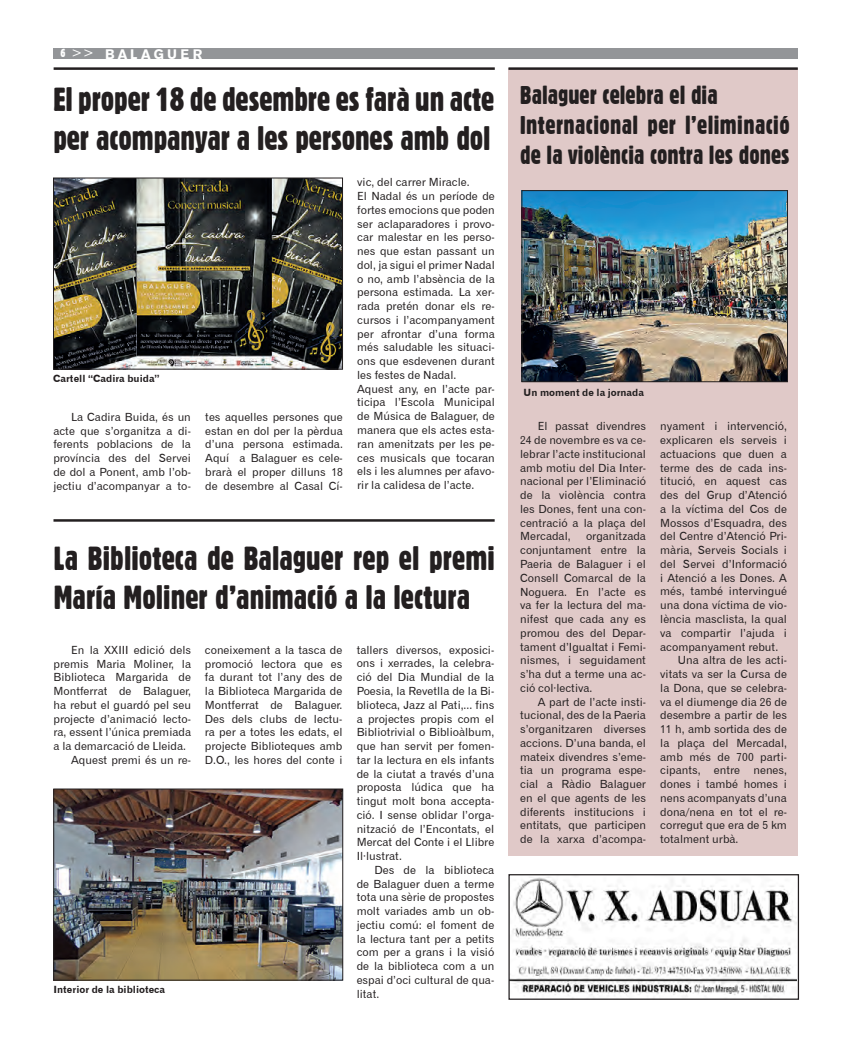
<style>
.page{position:relative;width:851px;height:1053px;background:#fff}
.page>*{position:absolute;margin:0;border:0;box-sizing:border-box;transform-origin:0 0}
.t1{font:32.5px/39px "Gothic 821 Condensed BT";color:#231f20}
.t2{font:25px/30px "Gothic 821 Condensed BT";color:#231f20}
.t3{font:13.75px "Gothic 725 BT Black A";letter-spacing:.25em;color:#fff}
.t4{font:11.25px/13.8px "Gothic 720 BT Roman B";color:#231f20;text-align:justify}
.t5{font:10px "Gothic 720 BT Bold B";color:#231f20}
.s1{font-family:"Gothic 821 Condensed BT";font-size:11.25px}
.s2{font-family:"Gothic 720 BT Roman B"}
</style>
<div class="page">
<div style="left:53px;top:48px;width:744px;height:10px;background:#939598"></div>
<hr style="left:54px;top:67px;width:440px;height:3px;background:#231f20">
<img style="left:55px;top:180px;width:285px;height:187px">
<div style="left:53px;top:178px;width:289px;height:191px;border:1px solid #231f20"></div>
<div style="left:508px;top:68px;width:289px;height:787px;background:#e0c9c8"></div>
<hr style="left:508px;top:67px;width:289px;height:3px;background:#231f20">
<hr style="left:53px;top:519px;width:441px;height:2px;background:#231f20">
<img style="left:523px;top:192px;width:262px;height:188px">
<div style="left:521px;top:190px;width:266px;height:192px;border:1px solid #231f20"></div>
<img style="left:56px;top:790px;width:285px;height:188px">
<div style="left:54px;top:788px;width:289px;height:192px;border:1px solid #231f20"></div>
<img style="left:510px;top:877px;width:286px;height:120px">
<div style="left:508px;top:874px;width:290px;height:125px;border:1px solid #231f20"></div>
<p class="t3" style="left:61px;top:45px;width:143px"><span class="s1">6</span> <span class="s2">&gt;&gt;</span> BALAGUER</p>
<p class="t1" style="left:53px;top:79px;width:442px">El proper 18 de desembre es farà un acte per acompanyar a les persones amb dol</p>
<p class="t5" style="left:53px;top:373px;width:108px">Cartell “Cadira buida”</p>
<p class="t4" style="left:53px;top:410px;width:139px;text-indent:18px">La Cadira Buida, és un acte que s’organitza a di&shy;ferents poblacions de la província des del Servei de dol a Ponent, amb l’ob&shy;jectiu d’acompanyar a to-</p>
<p class="t4" style="left:205px;top:410px;width:139px">tes aquelles persones que estan en dol per la pèrdua d’una persona estimada.<br>Aquí a Balaguer es cele&shy;brarà el proper dilluns 18 de desembre al Casal Cí-</p>
<p class="t4" style="left:357px;top:175px;width:114px">vic, del carrer Miracle.</p>
<p class="t4" style="left:357px;top:189px;width:139px">El Nadal és un període de fortes emocions que poden ser aclaparadores i provo&shy;car malestar en les perso&shy;nes que estan passant un dol, ja sigui el primer Nadal o no, amb l’absència de la persona estimada. La xer&shy;rada pretén donar els re&shy;cursos i l’acompanyament per afrontar d’una forma més saludable les situaci&shy;ons que esdevenen durant les festes de Nadal.</p>
<p class="t4" style="left:357px;top:382px;width:139px">Aquest any, en l’acte par&shy;ticipa l’Escola Municipal de Música de Balaguer, de manera que els actes esta&shy;ran amenitzats per les pe&shy;ces musicals que tocaran els i les alumnes per afavo&shy;rir la calidesa de l’acte.</p>
<p class="t1" style="left:54px;top:538px;width:442px">La Biblioteca de Balaguer rep el premi<br>María Moliner d’animació a la lectura</p>
<p class="t4" style="left:53px;top:642px;width:139px;text-indent:18px">En la XXIII edició dels premis Maria Moliner, la Biblioteca Margarida de Montferrat de Balaguer, ha rebut el guardó pel seu projecte d’animació lecto&shy;ra, essent l’única premiada a la demarcació de Lleida.</p>
<p class="t4" style="left:71px;top:752px;width:121px">Aquest premi és un re-</p>
<p class="t5" style="left:54px;top:983px;width:113px">Interior de la biblioteca</p>
<p class="t4" style="left:205px;top:642px;width:139px">coneixement a la tasca de promoció lectora que es fa durant tot l’any des de la Biblioteca Margarida de Montferrat de Balaguer.<br>Des dels clubs de lectu&shy;ra per a totes les edats, el projecte Biblioteques amb D.O., les hores del conte i</p>
<p class="t4" style="left:356px;top:642px;width:139px">tallers diversos, exposici&shy;ons i xerrades, la celebra&shy;ció del Dia Mundial de la Poesia, la Revetlla de la Bi&shy;blioteca, Jazz al Pati,... fins a projectes propis com el Bibliotrivial o Biblioàlbum, que han servit per fomen&shy;tar la lectura en els infants de la ciutat a través d’una proposta lúdica que ha tingut molt bona accepta&shy;ció. I sense oblidar l’orga&shy;nització de l’Encontats, el Mercat del Conte i el Llibre Il·lustrat.</p>
<p class="t4" style="left:356px;top:862px;width:139px;text-indent:18px">Des de la biblioteca de Balaguer duen a terme tota una sèrie de propostes molt variades amb un ob&shy;jectiu comú: el foment de la lectura tant per a petits com per a grans i la visió de la biblioteca com a un espai d’oci cultural de qua&shy;litat.</p>
<p class="t2" style="left:520px;top:80px;width:199px">Balaguer celebra el dia</p>
<p class="t2" style="left:520px;top:110px;width:271px">Internacional per l’eliminació de la violència contra les dones</p>
<p class="t5" style="left:523px;top:386px;width:122px">Un moment de la jornada</p>
<p class="t4" style="left:520px;top:419px;width:127px;text-indent:18px">El passat divendres 24 de novembre es va ce&shy;lebrar l’acte institucional amb motiu del Dia Inter&shy;nacional per l’Eliminació de la violència contra les Dones, fent una con&shy;centració a la plaça del Mercadal,</p>
<p class="t4" style="left:520px;top:529px;width:127px;text-indent:66px">organitzada conjuntament entre la Paeria de Balaguer i el Consell Comarcal de la Noguera. En l’acte es va fer la lectura del ma&shy;nifest que cada any es promou des del Depar&shy;tament d’Igualtat i Femi&shy;nismes, i seguidament s’ha dut a terme una ac&shy;ció col·lectiva.</p>
<p class="t4" style="left:520px;top:694px;width:127px;text-indent:18px">A part de l’acte insti&shy;tucional, des de la Paeria s’organitzaren diverses accions. D’una banda, el mateix divendres s’eme&shy;tia un programa espe&shy;cial a Ràdio Balaguer en el que agents de les diferents institucions i entitats, que participen de la xarxa d’acompa-</p>
<p class="t4" style="left:660px;top:419px;width:128px">nyament i intervenció, explicaren els serveis i actuacions que duen a terme des de cada ins&shy;titució, en aquest cas des del Grup d’Atenció a la víctima del Cos de Mossos d’Esquadra, des del Centre d’Atenció Pri&shy;mària, Serveis Socials i del Servei d’Informació i Atenció a les Dones. A més, també intervingué una dona víctima de vio&shy;lència masclista, la qual va compartir l’ajuda i acompanyament rebut.</p>
<p class="t4" style="left:660px;top:653px;width:128px;text-indent:18px">Una altra de les acti&shy;vitats va ser la Cursa de la Dona, que se celebra&shy;va el diumenge dia 26 de desembre a partir de les 11 h, amb sortida des de la plaça del Mercadal, amb més de 700 parti&shy;cipants, entre nenes, dones i també homes i nens acompanyats d’una dona/nena en tot el re&shy;corregut que era de 5 km totalment urbà.</p>
</div>
